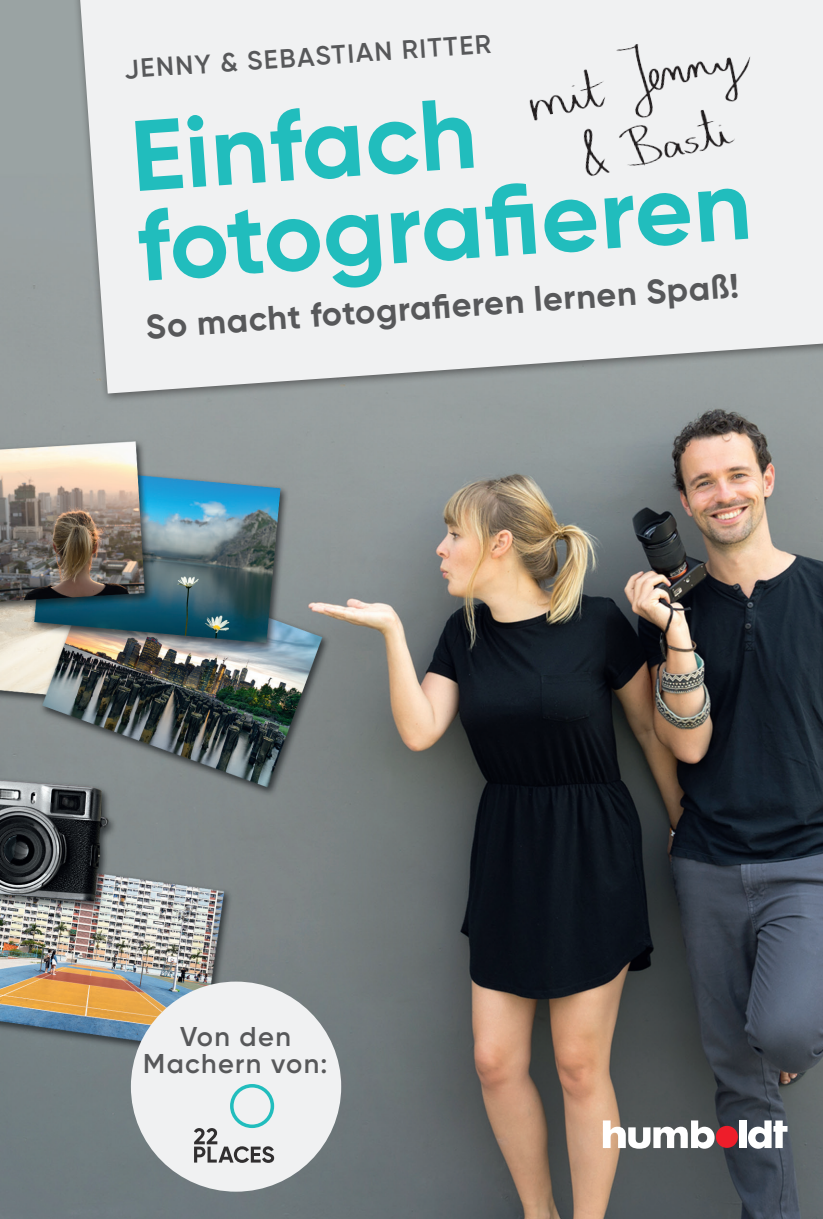
<style>
.page{position:relative;width:823px;height:1219px;background:#fff}
.page>*{position:absolute;margin:0;border:0;box-sizing:border-box;transform-origin:0 0}
.t1{font:700 100px/90px "Gilroy";color:#21bdbd}
._00_U1_Untertitel{font:700 34px "Gilroy";color:#57585a}
._00_U1_Untertitel-2{font:600 27.2px "Gilroy";letter-spacing:.05em;color:#57585a}
._00_U1_Autorenname{font:600 26.4px "Gilroy";color:#57585a}
</style>
<div class="page">
<img style="left:0;top:0;width:822px;height:1219px">
<div style="left:70px;top:0;width:752px;height:405px;background:#989f9f"></div>
<svg style="left:80px;top:0;width:742px;height:394px;background:#e6e7e8"></svg>
<div style="left:131px;top:982px;width:210px;height:210px;background:#f0f1f2;border-radius:50%"></div>
<svg style="left:194px;top:1084px;width:80px;height:79px"></svg>
<div style="left:499px;top:0;width:301px;height:232px;background:#f0f1f2"></div>
<div style="left:715px;top:1126px;width:22px;height:22px;background:#ee1d2a;border-radius:50%"></div>
<svg style="left:602px;top:1120px;width:112px;height:29px"></svg>
<div style="left:739px;top:1120px;width:7px;height:28px;background:#fff"></div>
<svg style="left:747px;top:1120px;width:40px;height:29px"></svg>
<p class="_00_U1_Autorenname" style="left:123px;top:53px;width:369px;rotate:-4deg">JENNY &amp; SEBASTIAN RITTER</p>
<p class="t1" style="left:128px;top:111px;width:616px;rotate:-4deg">Einfach fotografi eren</p>
<p class="_00_U1_Untertitel" style="left:144px;top:305px;width:595px;rotate:-4deg">So macht fotografi eren lernen Spaß!</p>
<p class="_00_U1_Untertitel-2" style="left:180px;top:1019px;width:112px">Von den</p>
<p class="_00_U1_Untertitel-2" style="left:143px;top:1046px;width:186px">Machern von:</p>
</div>
